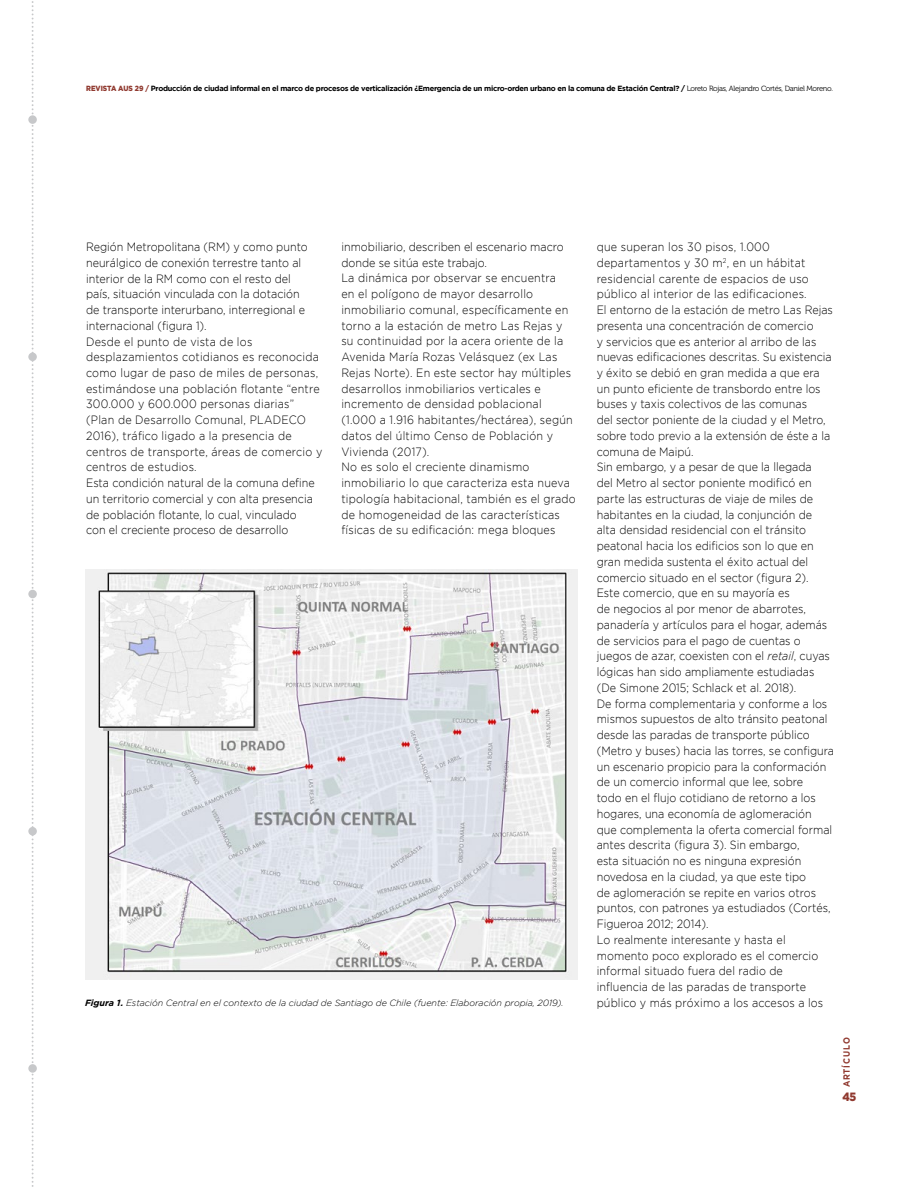
<style>
.page{position:relative;width:918px;height:1188px;background:#fff}
.page>*{position:absolute;margin:0;border:0;box-sizing:border-box;transform-origin:0 0}
.t1{font:300 12px/15.8px "Gotham";color:#000;scale:.9 1}
.t2{font:300 12px/15.8px "Gotham";letter-spacing:.02em;color:#000;scale:.9 1}
.t3{font:900 12px "Gotham";color:#90392f;scale:.9 1}
.t4{font:italic 300 9px "Gotham";letter-spacing:-.005em;color:#000}
.t5{font:700 9px "Gotham";letter-spacing:.1em;color:#90392f;scale:.9 1}
.t6{font:700 7.5px "Gotham";letter-spacing:-.04em;color:#000}
.s1{font-weight:900;color:#90392f}
.s2{font-family:"Museo 300";font-weight:400}
.s3{font-style:italic}
.s4{font-weight:700}
</style>
<div class="page">
<svg style="left:32px;top:1px;width:2px;height:1186px"></svg>
<div style="left:28px;top:590px;width:9px;height:8px;background:#c7c8ca;border-radius:50%"></div>
<div style="left:28px;top:115px;width:9px;height:9px;background:#c7c8ca;border-radius:50%"></div>
<div style="left:28px;top:353px;width:9px;height:8px;background:#c7c8ca;border-radius:50%"></div>
<div style="left:28px;top:1064px;width:9px;height:9px;background:#c7c8ca;border-radius:50%"></div>
<div style="left:28px;top:827px;width:9px;height:8px;background:#c7c8ca;border-radius:50%"></div>
<img style="left:85px;top:569px;width:493px;height:411px">
<p class="t6" style="left:86px;top:84px;width:748px"><span class="s1">REVISTA AUS 29 /</span> Producción de ciudad informal en el marco de procesos de verticalización ¿Emergencia de un micro-orden urbano en la comuna de Estación Central? / <span class="s2">Loreto Rojas, Alejandro Cortés, Daniel Moreno.</span></p>
<p class="t1" style="left:86px;top:239px;width:264px">Región Metropolitana (RM) y como punto neurálgico de conexión terrestre tanto al interior de la RM como con el resto del<br>país, situación vinculada con la dotación<br>de transporte interurbano, interregional e internacional (figura 1).<br>Desde el punto de vista de los desplazamientos cotidianos es reconocida como lugar de paso de miles de personas, estimándose una población flotante “entre 300.000 y 600.000 personas diarias” (Plan de Desarrollo Comunal, PLADECO 2016), tráfico ligado a la presencia de centros de transporte, áreas de comercio y centros de estudios.<br>Esta condición natural de la comuna define un territorio comercial y con alta presencia de población flotante, lo cual, vinculado<br>con el creciente proceso de desarrollo</p>
<p class="t2" style="left:341px;top:239px;width:262px">inmobiliario, describen el escenario macro donde se sitúa este trabajo.<br>La dinámica por observar se encuentra<br>en el polígono de mayor desarrollo inmobiliario comunal, específicamente en torno a la estación de metro Las Rejas y su continuidad por la acera oriente de la Avenida María Rozas Velásquez (ex Las Rejas Norte). En este sector hay múltiples desarrollos inmobiliarios verticales e incremento de densidad poblacional (1.000 a 1.916 habitantes/hectárea), según datos del último Censo de Población y Vivienda (2017).<br>No es solo el creciente dinamismo inmobiliario lo que caracteriza esta nueva tipología habitacional, también es el grado de homogeneidad de las características físicas de su edificación: mega bloques</p>
<p class="t1" style="left:597px;top:239px;width:265px">que superan los 30 pisos, 1.000 departamentos y 30 m<sup>2</sup>, en un hábitat residencial carente de espacios de uso público al interior de las edificaciones.<br>El entorno de la estación de metro Las Rejas presenta una concentración de comercio<br>y servicios que es anterior al arribo de las nuevas edificaciones descritas. Su existencia y éxito se debió en gran medida a que era un punto eficiente de transbordo entre los buses y taxis colectivos de las comunas<br>del sector poniente de la ciudad y el Metro, sobre todo previo a la extensión de éste a la comuna de Maipú.<br>Sin embargo, y a pesar de que la llegada<br>del Metro al sector poniente modificó en parte las estructuras de viaje de miles de habitantes en la ciudad, la conjunción de alta densidad residencial con el tránsito peatonal hacia los edificios son lo que en gran medida sustenta el éxito actual del comercio situado en el sector (figura 2).<br>Este comercio, que en su mayoría es<br>de negocios al por menor de abarrotes, panadería y artículos para el hogar, además de servicios para el pago de cuentas o juegos de azar, coexisten con el <span class="s3">retail</span>, cuyas lógicas han sido ampliamente estudiadas (De Simone 2015; Schlack et al. 2018).<br>De forma complementaria y conforme a los mismos supuestos de alto tránsito peatonal desde las paradas de transporte público (Metro y buses) hacia las torres, se configura un escenario propicio para la conformación de un comercio informal que lee, sobre<br>todo en el flujo cotidiano de retorno a los hogares, una economía de aglomeración que complementa la oferta comercial formal antes descrita (figura 3). Sin embargo,<br>esta situación no es ninguna expresión novedosa en la ciudad, ya que este tipo<br>de aglomeración se repite en varios otros puntos, con patrones ya estudiados (Cortés, Figueroa 2012; 2014).<br>Lo realmente interesante y hasta el momento poco explorado es el comercio informal situado fuera del radio de influencia de las paradas de transporte</p>
<p class="t4" style="left:85px;top:998px;width:480px"><span class="s4">Figura 1.</span> Estación Central en el contexto de la ciudad de Santiago de Chile (fuente: Elaboración propia, 2019).</p>
<p class="t1" style="left:597px;top:994px;width:253px">público y más próximo a los accesos a los</p>
<p class="t5" style="left:841px;top:1087px;width:57px;rotate:-90deg">ARTÍCULO</p>
<p class="t3" style="left:842px;top:1090px;width:17px">45</p>
</div>
